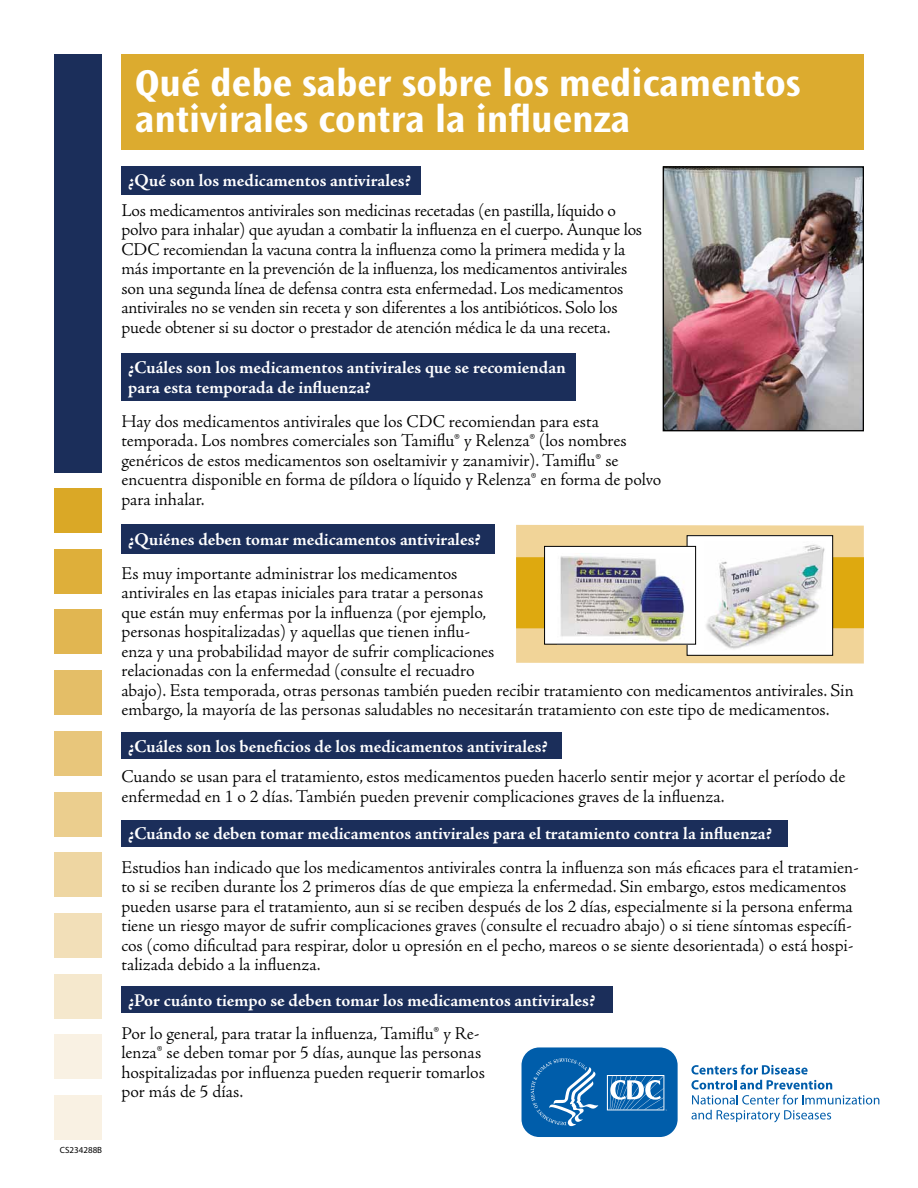
<style>
.page{position:relative;width:918px;height:1188px;background:#fff}
.page>*{position:absolute;margin:0;border:0;box-sizing:border-box;transform-origin:0 0}
.t1{font:700 39px/36px "Ocean Sans Std";color:#fff}
.body_text{font:300 18px/19.5px "Adobe Jenson Pro";letter-spacing:-.005em;color:#000}
.body_text-2{font:700 18px/20.2px "Adobe Jenson Pro";letter-spacing:-.005em;color:#fff}
.t2{font:9px "Myriad Pro";color:#000}
</style>
<div class="page">
<div style="left:55px;top:974px;width:47px;height:44px;background:#f5e8cd"></div>
<div style="left:55px;top:488px;width:47px;height:45px;background:#daa826"></div>
<div style="left:55px;top:670px;width:47px;height:45px;background:#e4be67"></div>
<div style="left:55px;top:852px;width:47px;height:45px;background:#eed6a2"></div>
<div style="left:55px;top:549px;width:47px;height:45px;background:#deaf3a"></div>
<div style="left:55px;top:731px;width:47px;height:45px;background:#e8c67b"></div>
<div style="left:55px;top:913px;width:47px;height:45px;background:#f2dfb8"></div>
<div style="left:55px;top:610px;width:47px;height:44px;background:#e1b651"></div>
<div style="left:55px;top:792px;width:47px;height:44px;background:#ebce8e"></div>
<div style="left:55px;top:1035px;width:47px;height:44px;background:#f9f1e3"></div>
<div style="left:55px;top:54px;width:47px;height:419px;background:#1b2e5a"></div>
<div style="left:55px;top:1095px;width:47px;height:45px;background:#f9f1e3"></div>
<svg style="left:516px;top:525px;width:348px;height:139px;background:#f0d49a"></svg>
<div style="left:516px;top:557px;width:348px;height:71px;background:#dea90f"></div>
<div style="left:687px;top:536px;width:146px;height:119px;background:#fff"></div>
<img style="left:706px;top:544px;width:119px;height:105px">
<div style="left:687px;top:535px;width:146px;height:121px;border:1px solid #000"></div>
<div style="left:545px;top:546px;width:151px;height:98px;background:#fff"></div>
<img style="left:560px;top:556px;width:125px;height:86px">
<div style="left:544px;top:546px;width:152px;height:99px;border:1px solid #000"></div>
<div style="left:122px;top:166px;width:299px;height:28px;background:#1b2e5a"></div>
<div style="left:122px;top:353px;width:454px;height:48px;background:#1b2e5a"></div>
<div style="left:122px;top:525px;width:373px;height:29px;background:#1b2e5a"></div>
<div style="left:122px;top:732px;width:440px;height:27px;background:#1b2e5a"></div>
<div style="left:122px;top:820px;width:666px;height:27px;background:#1b2e5a"></div>
<div style="left:122px;top:986px;width:491px;height:26px;background:#1b2e5a"></div>
<img style="left:665px;top:168px;width:197px;height:261px">
<div style="left:663px;top:166px;width:201px;height:265px;border:1px solid #000"></div>
<svg style="left:691px;top:1065px;width:188px;height:57px"></svg>
<svg style="left:521px;top:1047px;width:157px;height:90px;background:#2272b5"></svg>
<div style="left:122px;top:54px;width:742px;height:95px;background:#dcab2f"></div>
<p class="t2" style="left:60px;top:1144px;width:44px">CS234288B</p>
<h1 class="t1" style="left:135px;top:65px;width:667px">Qué debe saber sobre los medicamentos antivirales contra la influenza</h1>
<p class="body_text-2" style="left:128px;top:171px;width:284px">¿Qué son los medicamentos antivirales?</p>
<p class="body_text" style="left:122px;top:201px;width:522px">Los medicamentos antivirales son medicinas recetadas (en pastilla, líquido o polvo para inhalar) que ayudan a combatir la influenza en el cuerpo. Aunque los CDC recomiendan la vacuna contra la influenza como la primera medida y la más importante en la prevención de la influenza, los medicamentos antivirales son una segunda línea de defensa contra esta enfermedad. Los medicamentos antivirales no se venden sin receta y son diferentes a los antibióticos. Solo los puede obtener si su doctor o prestador de atención médica le da una receta.</p>
<p class="body_text-2" style="left:128px;top:357px;width:439px">¿Cuáles son los medicamentos antivirales que se recomiendan para esta temporada de influenza?</p>
<p class="body_text" style="left:122px;top:412px;width:541px">Hay dos medicamentos antivirales que los CDC recomiendan para esta temporada. Los nombres comerciales son Tamiflu® y Relenza® (los nombres genéricos de estos medicamentos son oseltamivir y zanamivir). Tamiflu® se encuentra disponible en forma de píldora o líquido y Relenza® en forma de polvo para inhalar.</p>
<p class="body_text-2" style="left:128px;top:529px;width:354px">¿Quiénes deben tomar medicamentos antivirales?</p>
<p class="body_text" style="left:122px;top:564px;width:734px">Es muy importante administrar los medicamentos<br>antivirales en las etapas iniciales para tratar a personas<br>que están muy enfermas por la influenza (por ejemplo,<br>personas hospitalizadas) y aquellas que tienen influ-<br>enza y una probabilidad mayor de sufrir complicaciones<br>relacionadas con la enfermedad (consulte el recuadro<br>abajo). Esta temporada, otras personas también pueden recibir tratamiento con medicamentos antivirales. Sin embargo, la mayoría de las personas saludables no necesitarán tratamiento con este tipo de medicamentos.</p>
<p class="body_text-2" style="left:128px;top:737px;width:421px">¿Cuáles son los beneficios de los medicamentos antivirales?</p>
<p class="body_text" style="left:122px;top:767px;width:726px">Cuando se usan para el tratamiento, estos medicamentos pueden hacerlo sentir mejor y acortar el período de enfermedad en 1 o 2 días. También pueden prevenir complicaciones graves de la influenza.</p>
<p class="body_text-2" style="left:128px;top:824px;width:645px">¿Cuándo se deben tomar medicamentos antivirales para el tratamiento contra la influenza?</p>
<p class="body_text" style="left:122px;top:858px;width:739px">Estudios han indicado que los medicamentos antivirales contra la influenza son más eficaces para el tratamien&shy;to si se reciben durante los 2 primeros días de que empieza la enfermedad. Sin embargo, estos medicamentos pueden usarse para el tratamiento, aun si se reciben después de los 2 días, especialmente si la persona enferma tiene un riesgo mayor de sufrir complicaciones graves (consulte el recuadro abajo) o si tiene síntomas específi&shy;cos (como dificultad para respirar, dolor u opresión en el pecho, mareos o se siente desorientada) o está hospi&shy;talizada debido a la influenza.</p>
<p class="body_text-2" style="left:128px;top:990px;width:468px">¿Por cuánto tiempo se deben tomar los medicamentos antivirales?</p>
<p class="body_text" style="left:122px;top:1024px;width:365px">Por lo general, para tratar la influenza, Tamiflu® y Re&shy;lenza® se deben tomar por 5 días, aunque las personas hospitalizadas por influenza pueden requerir tomarlos por más de 5 días.</p>
</div>
